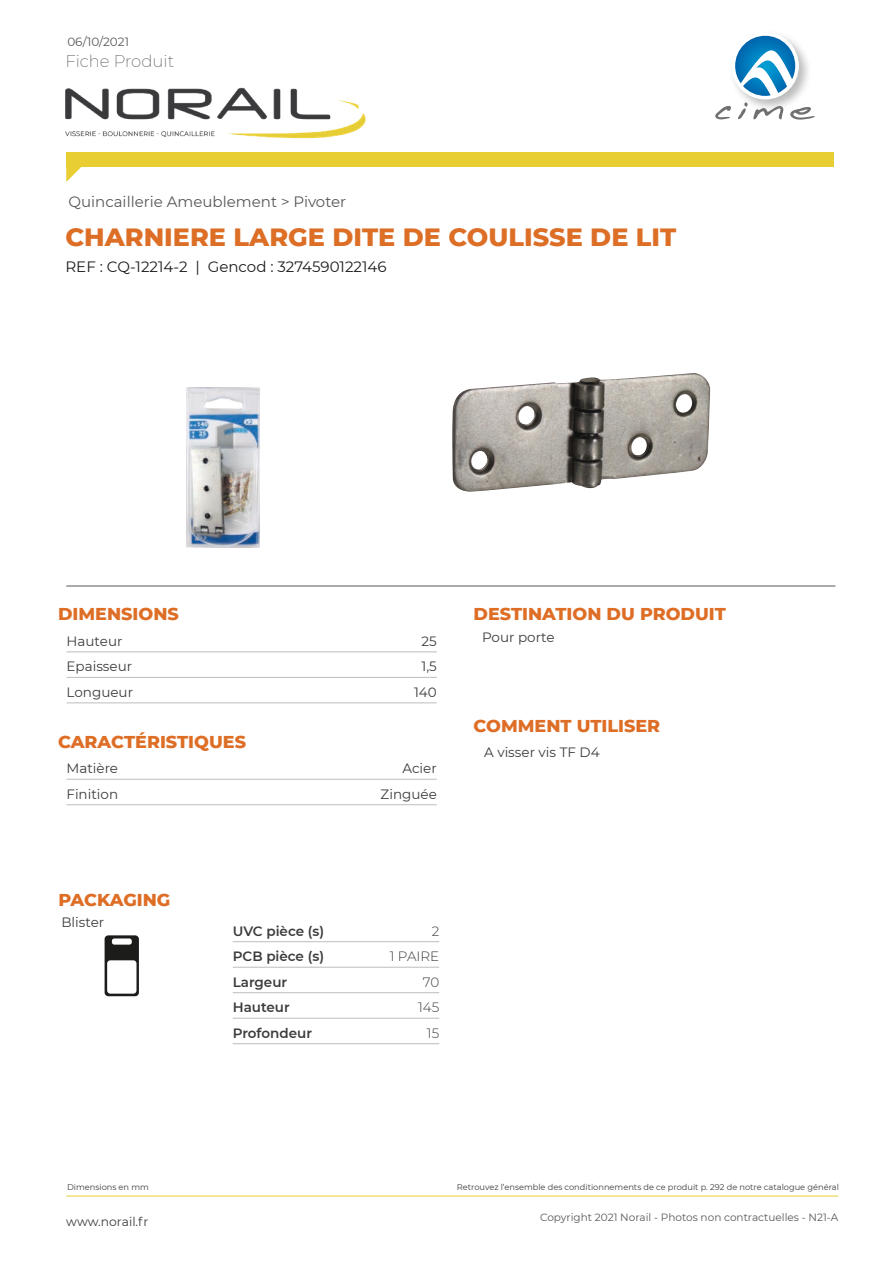
<style>
.page{position:relative;width:893px;height:1263px;background:#fff}
.page>*{position:absolute;margin:0;border:0;box-sizing:border-box;transform-origin:0 0}
.t1{font:800 25.5px "Montserrat";color:#dd6e26}
.t2{font:800 17.55px "Montserrat";color:#de6e26}
.t3{font:200 16.5px "Montserrat";color:#585858}
.t4{font:15px "Montserrat";color:#1c1c1b}
.t5{font:15px "Montserrat";color:#585858}
.t6{font:13.5px "Montserrat";color:#3d3c3c}
.t7{font:600 13.5px "Montserrat";color:#3d3c3c}
.t8{font:300 13.5px "Montserrat";color:#3d3c3c}
.t9{font:12.3px "Montserrat";color:#3d3c3c}
.t10{font:12px "Montserrat";color:#585858}
.t11{font:10.5px "Montserrat";color:#585858}
.t12{font:8.25px "Montserrat";color:#3d3c3c}
</style>
<div class="page">
<div style="left:66px;top:152px;width:767px;height:15px;background:#e8ce32"></div>
<svg style="left:66px;top:167px;width:15px;height:15px"></svg>
<img style="left:65px;top:87px;width:301px;height:52px">
<hr style="left:66px;top:586px;width:769px;height:1px;background:#585858">
<hr style="left:66px;top:1196px;width:772px;height:1px;background:#e8ce32">
<img style="left:733px;top:35px;width:75px;height:77px">
<div style="left:731px;top:32px;width:68px;height:67px;background:#fff;border-radius:50%"></div>
<svg style="left:735px;top:36px;width:60px;height:60px"></svg>
<svg style="left:715px;top:106px;width:16px;height:13px"></svg>
<svg style="left:738px;top:102px;width:45px;height:17px"></svg>
<svg style="left:790px;top:107px;width:25px;height:13px"></svg>
<hr style="left:67px;top:651px;width:370px;height:1px;background:#bdbdbc">
<hr style="left:67px;top:677px;width:370px;height:1px;background:#bdbdbc">
<hr style="left:67px;top:702px;width:370px;height:1px;background:#bdbdbc">
<hr style="left:67px;top:779px;width:370px;height:1px;background:#bdbdbc">
<hr style="left:67px;top:804px;width:370px;height:1px;background:#bdbdbc">
<hr style="left:233px;top:941px;width:206px;height:1px;background:#bdbdbc">
<hr style="left:233px;top:967px;width:206px;height:1px;background:#bdbdbc">
<hr style="left:233px;top:992px;width:206px;height:1px;background:#bdbdbc">
<hr style="left:233px;top:1018px;width:206px;height:1px;background:#bdbdbc">
<hr style="left:233px;top:1043px;width:206px;height:1px;background:#bdbdbc">
<svg style="left:105px;top:935px;width:34px;height:61px"></svg>
<img style="left:452px;top:373px;width:258px;height:119px">
<img style="left:187px;top:387px;width:72px;height:160px">
<h3 class="t10" style="left:67px;top:33px;width:63px">06/10/2021</h3>
<h3 class="t3" style="left:65px;top:50px;width:110px">Fiche Produit</h3>
<p class="t5" style="left:68px;top:192px;width:279px">Quincaillerie Ameublement &gt; Pivoter</p>
<p class="t1" style="left:65px;top:219px;width:612px">CHARNIERE LARGE DITE DE COULISSE DE LIT</p>
<p class="t4" style="left:65px;top:256px;width:323px">REF : CQ-12214-2 | Gencod : 3274590122146</p>
<p class="t2" style="left:58px;top:601px;width:122px">DIMENSIONS</p>
<p class="t6" style="left:67px;top:632px;width:57px">Hauteur</p>
<p class="t6" style="left:422px;top:632px;width:17px">25</p>
<p class="t6" style="left:67px;top:657px;width:67px">Epaisseur</p>
<p class="t6" style="left:421px;top:657px;width:17px">1,5</p>
<p class="t6" style="left:67px;top:683px;width:68px">Longueur</p>
<p class="t6" style="left:414px;top:683px;width:24px">140</p>
<p class="t2" style="left:58px;top:729px;width:189px">CARACTÉRISTIQUES</p>
<p class="t6" style="left:67px;top:759px;width:53px">Matière</p>
<p class="t6" style="left:402px;top:759px;width:36px">Acier</p>
<p class="t6" style="left:67px;top:785px;width:53px">Finition</p>
<p class="t6" style="left:381px;top:785px;width:58px">Zinguée</p>
<p class="t2" style="left:474px;top:601px;width:254px">DESTINATION DU PRODUIT</p>
<p class="t6" style="left:482px;top:628px;width:74px">Pour porte</p>
<p class="t2" style="left:474px;top:712px;width:188px">COMMENT UTILISER</p>
<p class="t6" style="left:484px;top:743px;width:117px">A visser vis TF D4</p>
<p class="t2" style="left:58px;top:887px;width:114px">PACKAGING</p>
<p class="t6" style="left:61px;top:913px;width:44px">Blister</p>
<p class="t7" style="left:233px;top:921px;width:93px">UVC pièce (s)</p>
<p class="t8" style="left:432px;top:922px;width:9px">2</p>
<p class="t7" style="left:233px;top:947px;width:93px">PCB pièce (s)</p>
<p class="t8" style="left:390px;top:947px;width:51px">1 PAIRE</p>
<p class="t7" style="left:233px;top:972px;width:56px">Largeur</p>
<p class="t8" style="left:423px;top:973px;width:18px">70</p>
<p class="t7" style="left:233px;top:998px;width:59px">Hauteur</p>
<p class="t8" style="left:418px;top:998px;width:23px">145</p>
<p class="t7" style="left:233px;top:1023px;width:81px">Profondeur</p>
<p class="t8" style="left:427px;top:1024px;width:14px">15</p>
<p class="t12" style="left:67px;top:1182px;width:83px">Dimensions en mm</p>
<p class="t12" style="left:457px;top:1182px;width:384px">Retrouvez l’ensemble des conditionnements de ce produit p. 292 de notre catalogue général</p>
<h3 class="t9" style="left:66px;top:1213px;width:84px">www.norail.fr</h3>
<p class="t11" style="left:540px;top:1209px;width:300px">Copyright 2021 Norail - Photos non contractuelles - N21-A</p>
</div>
